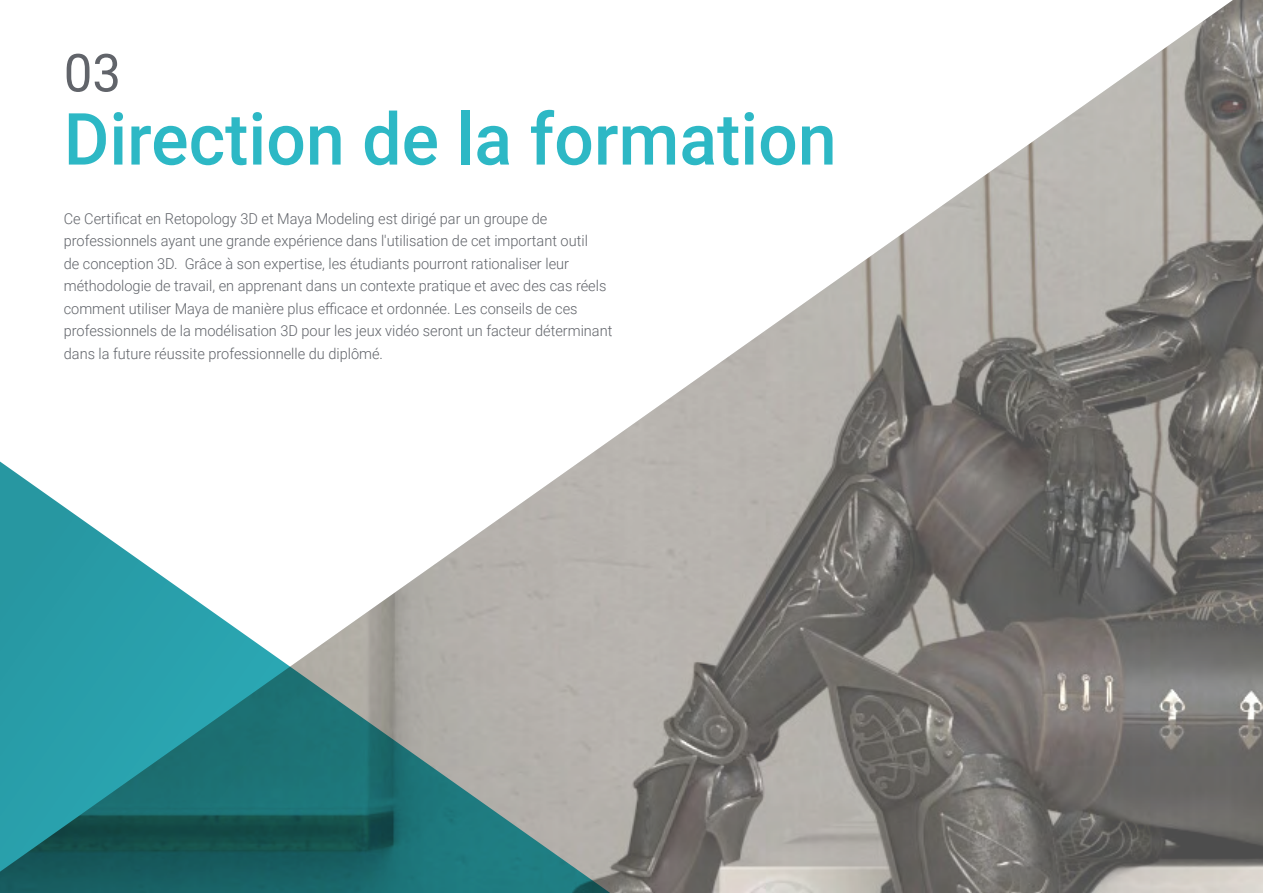
<style>
.page{position:relative;width:1263px;height:893px;background:#fff}
.page>*{position:absolute;margin:0;border:0;box-sizing:border-box;transform-origin:0 0}
.t1{font:500 72px "Roboto";color:#2db8c5}
.t2{font:52.5px "Roboto";color:#61646a}
.t3{font:300 15px/22.5px "Roboto";color:#61646a}
</style>
<div class="page">
<img style="left:602px;top:0;width:661px;height:893px">
<svg style="left:0;top:446px;width:640px;height:447px"></svg>
<h2 class="t2" style="left:64px;top:36px;width:59px">03</h2>
<h1 class="t1" style="left:64px;top:89px;width:774px">Direction de la formation</h1>
<p class="t3" style="left:64px;top:207px;width:550px">Ce Certificat en Retopology 3D et Maya Modeling est dirigé par un groupe de professionnels ayant une grande expérience dans l'utilisation de cet important outil<br>de conception 3D. Grâce à son expertise, les étudiants pourront rationaliser leur méthodologie de travail, en apprenant dans un contexte pratique et avec des cas réels comment utiliser Maya de manière plus efficace et ordonnée. Les conseils de ces professionnels de la modélisation 3D pour les jeux vidéo seront un facteur déterminant dans la future réussite professionnelle du diplômé.</p>
</div>
